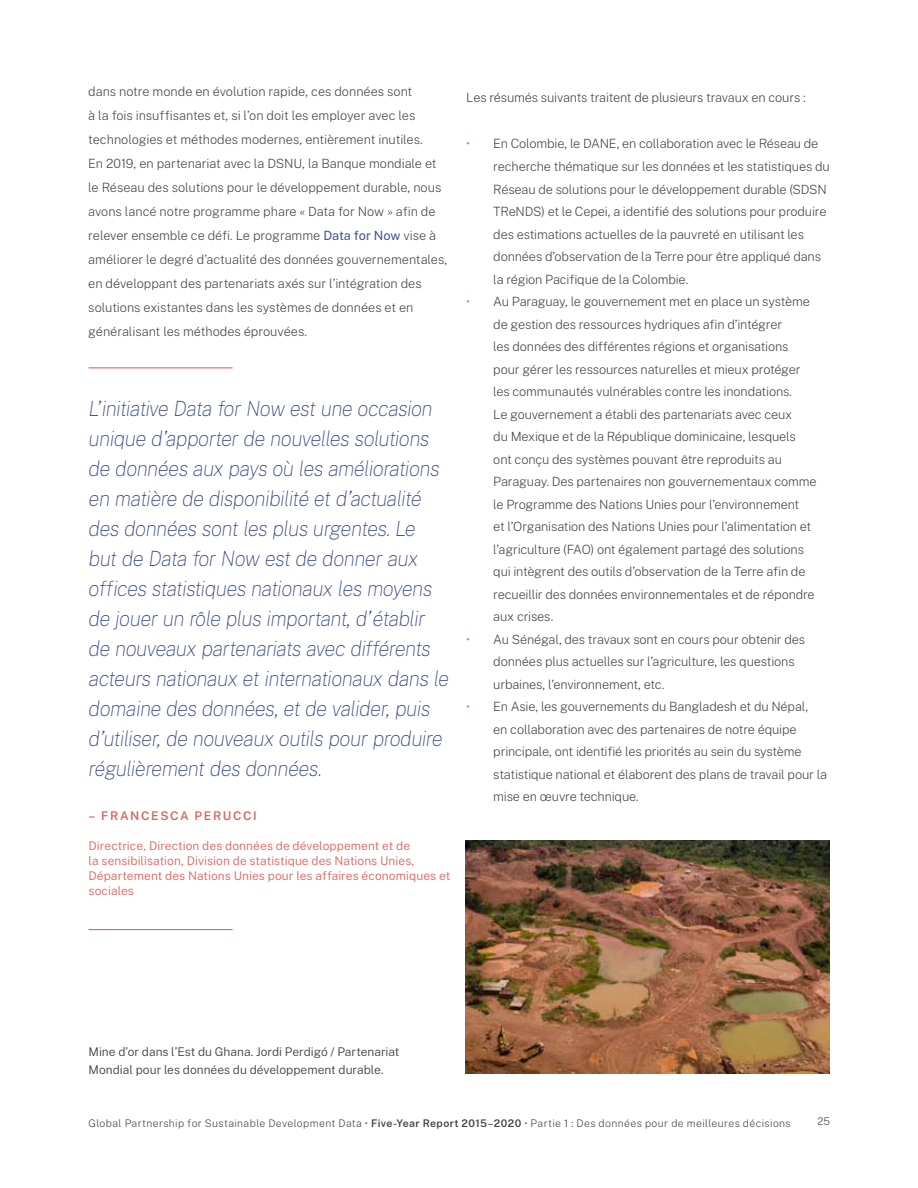
<style>
.page{position:relative;width:918px;height:1188px;background:#fff}
.page>*{position:absolute;margin:0;border:0;box-sizing:border-box;transform-origin:0 0}
.t1{font:italic 100 21px/30px "Public Sans";letter-spacing:-.03em;color:#344185}
.t2{font:200 12.75px/22.5px "Public Sans";letter-spacing:-.01em;color:#414042}
.t3{font:300 12px/15px "Public Sans";letter-spacing:.005em;color:#da6560}
.t4{font:300 12px/18px "Public Sans";color:#414042}
.t5{font:600 12px "Public Sans";letter-spacing:.135em;color:#da6560}
.t6{font:200 10.5px "Public Sans";letter-spacing:.035em;color:#414042}
.s1{font-weight:400;color:#464e8d}
.s2{color:#da6560}
.s3{font-weight:600}
.s4{font-weight:400}
</style>
<div class="page">
<img style="left:466px;top:840px;width:364px;height:233px">
<hr style="left:89px;top:929px;width:144px;height:1px;background:#d75354">
<hr style="left:89px;top:368px;width:144px;height:1px;background:#d75354">
<p class="t2" style="left:88px;top:79px;width:361px;line-height:24px">dans notre monde en évolution rapide, ces données sont<br>à la fois insuffisantes et, si l’on doit les employer avec les technologies et méthodes modernes, entièrement inutiles.<br>En 2019, en partenariat avec la DSNU, la Banque mondiale et le Réseau des solutions pour le développement durable, nous avons lancé notre programme phare « Data for Now » afin de relever ensemble ce défi. Le programme <span class="s1">Data for Now</span> vise à améliorer le degré d’actualité des données gouvernementales, en développant des partenariats axés sur l’intégration des solutions existantes dans les systèmes de données et en généralisant les méthodes éprouvées.</p>
<p class="t1" style="left:89px;top:393px;width:362px">L’initiative Data for Now est une occasion unique d’apporter de nouvelles solutions de données aux pays où les améliorations en matière de disponibilité et d’actualité des données sont les plus urgentes. Le but de Data for Now est de donner aux offices statistiques nationaux les moyens de jouer un rôle plus important, d’établir de nouveaux partenariats avec différents acteurs nationaux et internationaux dans le domaine des données, et de valider, puis d’utiliser, de nouveaux outils pour produire régulièrement des données.</p>
<p class="t5" style="left:89px;top:806px;width:170px">– FRANCESCA PERUCCI</p>
<p class="t3" style="left:89px;top:837px;width:363px">Directrice, Direction des données de développement et de<br>la sensibilisation, Division de statistique des Nations Unies, Département des Nations Unies pour les affaires économiques et sociales</p>
<p class="t2" style="left:466px;top:85px;width:341px">Les résumés suivants traitent de plusieurs travaux en cours :</p>
<p class="t2" style="left:493px;top:132px;width:338px;text-indent:-27px"><span class="s2">•</span> En Colombie, le DANE, en collaboration avec le Réseau de recherche thématique sur les données et les statistiques du Réseau de solutions pour le développement durable (SDSN TReNDS) et le Cepei, a identifié des solutions pour produire des estimations actuelles de la pauvreté en utilisant les données d’observation de la Terre pour être appliqué dans la région Pacifique de la Colombie.</p>
<p class="t2" style="left:493px;top:289px;width:325px;text-indent:-27px"><span class="s2">•</span> Au Paraguay, le gouvernement met en place un système de gestion des ressources hydriques afin d’intégrer<br>les données des différentes régions et organisations pour gérer les ressources naturelles et mieux protéger les communautés vulnérables contre les inondations.<br>Le gouvernement a établi des partenariats avec ceux<br>du Mexique et de la République dominicaine, lesquels ont conçu des systèmes pouvant être reproduits au Paraguay. Des partenaires non gouvernementaux comme le Programme des Nations Unies pour l’environnement<br>et l’Organisation des Nations Unies pour l’alimentation et l’agriculture (FAO) ont également partagé des solutions qui intègrent des outils d’observation de la Terre afin de recueillir des données environnementales et de répondre aux crises.</p>
<p class="t2" style="left:493px;top:627px;width:313px;text-indent:-27px"><span class="s2">•</span> Au Sénégal, des travaux sont en cours pour obtenir des données plus actuelles sur l’agriculture, les questions urbaines, l’environnement, etc.</p>
<p class="t2" style="left:493px;top:694px;width:335px;text-indent:-27px"><span class="s2">•</span> En Asie, les gouvernements du Bangladesh et du Népal,<br>en collaboration avec des partenaires de notre équipe principale, ont identifié les priorités au sein du système statistique national et élaborent des plans de travail pour la mise en œuvre technique.</p>
<p class="t4" style="left:89px;top:1042px;width:312px">Mine d’or dans l’Est du Ghana. Jordi Perdigó / Partenariat<br>Mondial pour les données du développement durable.</p>
<p class="t6" style="left:89px;top:1115px;width:704px">Global Partnership for Sustainable Development Data • <span class="s3">Five-Year Report 2015</span><span class="s4">–</span><span class="s3">2020</span> • Partie 1 : Des données pour de meilleures décisions</p>
<p class="t6" style="left:818px;top:1114px;width:14px">25</p>
</div>
